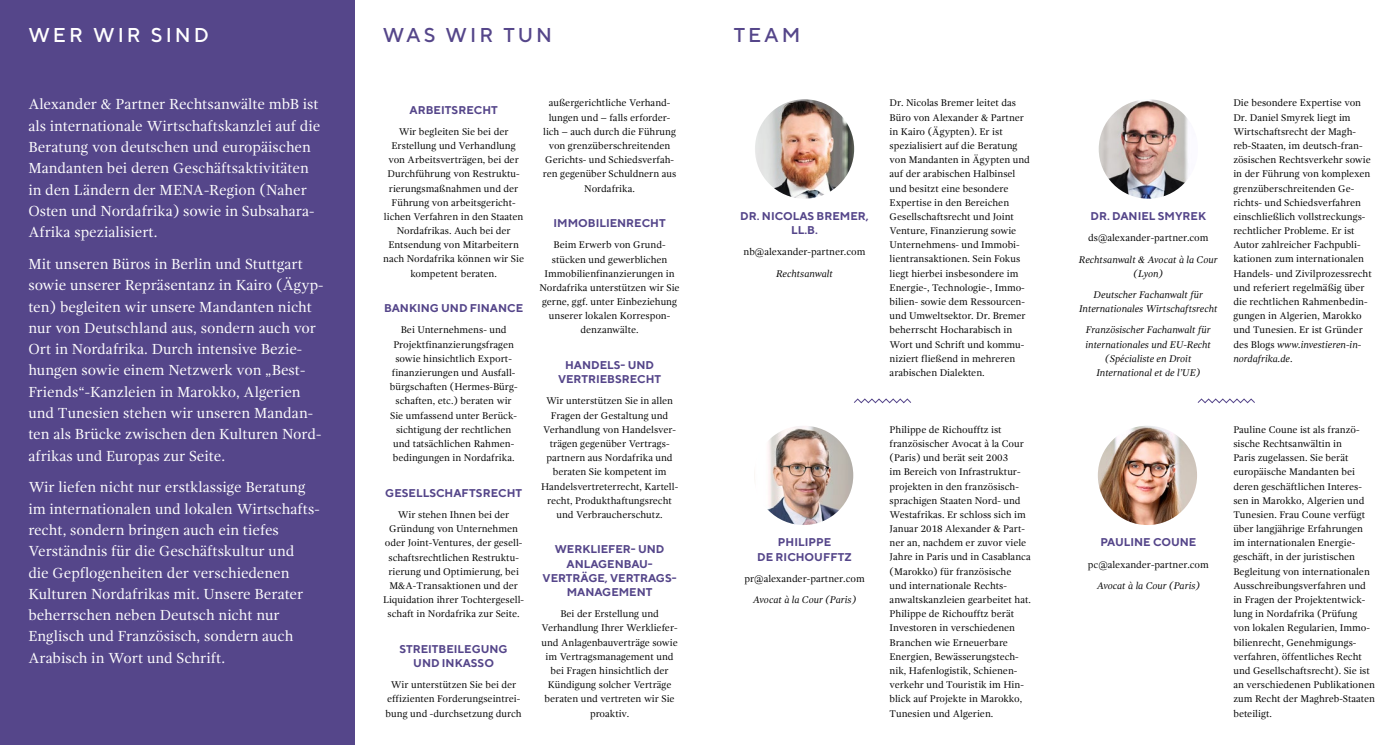
<style>
.page{position:relative;width:1400px;height:745px;background:#fff}
.page>*{position:absolute;margin:0;border:0;box-sizing:border-box;transform-origin:0 0}
.t1{font:500 20px "TT Norms";letter-spacing:.15em;color:#55468a}
.t2{font:500 20px "TT Norms";letter-spacing:.15em;color:#fff}
.t3{font:15px/21.2px "Gandhi Serif";color:#fff}
.t4{font:700 11.25px/14.1px "TT Norms";color:#55468a;text-align:center}
.t5{font:10px/14.1px "Gandhi Serif";color:#000;text-align:center}
.t6{font:italic 10px/14.1px "Gandhi Serif";color:#000;text-align:center}
.s1{font-style:italic}
</style>
<div class="page">
<div style="left:0;top:0;width:354px;height:744px;background:#55468a"></div>
<img style="left:754px;top:425px;width:99px;height:99px;border-radius:50px">
<img style="left:1098px;top:425px;width:99px;height:99px;border-radius:50px">
<img style="left:755px;top:99px;width:99px;height:99px;border-radius:50px">
<svg style="left:854px;top:398px;width:58px;height:5px"></svg>
<svg style="left:1197px;top:398px;width:58px;height:5px"></svg>
<img style="left:1098px;top:99px;width:100px;height:99px;border-radius:50px">
<h1 class="t2" style="left:28px;top:23px;width:182px">WER WIR SIND</h1>
<p class="t3" style="left:28px;top:94px;width:293px">Alexander &amp; Partner Rechtsanwälte mbB ist als internationale Wirtschaftskanzlei auf die Beratung von deutschen und europäischen Mandanten bei deren Geschäftsaktivitäten in den Ländern der MENA-Region (Naher Osten und Nordafrika) sowie in Subsahara-Afrika spezialisiert.</p>
<p class="t3" style="left:28px;top:253px;width:297px">Mit unseren Büros in Berlin und Stuttgart sowie unserer Repräsentanz in Kairo (Ägyp&shy;ten) begleiten wir unsere Mandanten nicht nur von Deutschland aus, sondern auch vor Ort in Nordafrika. Durch intensive Bezie&shy;hungen sowie einem Netzwerk von „Best-Friends“-Kanzleien in Marokko, Algerien und Tunesien stehen wir unseren Mandan&shy;ten als Brücke zwischen den Kulturen Nord&shy;afrikas und Europas zur Seite.</p>
<p class="t3" style="left:28px;top:476px;width:293px">Wir liefen nicht nur erstklassige Beratung im internationalen und lokalen Wirtschafts&shy;recht, sondern bringen auch ein tiefes Verständnis für die Geschäftskultur und<br>die Gepflogenheiten der verschiedenen Kulturen Nordafrikas mit. Unsere Berater beherrschen neben Deutsch nicht nur Englisch und Französisch, sondern auch Arabisch in Wort und Schrift.</p>
<h1 class="t1" style="left:383px;top:23px;width:171px">WAS WIR TUN</h1>
<h1 class="t1" style="left:733px;top:23px;width:68px">TEAM</h1>
<p class="t4" style="left:409px;top:102px;width:90px">ARBEITSRECHT</p>
<p class="t5" style="left:383px;top:124px;width:142px">Wir begleiten Sie bei der<br>Erstellung und Verhandlung von Arbeitsverträgen, bei der<br>Durchführung von Restruktu&shy;rierungsmaßnahmen und der<br>Führung von arbeitsgericht&shy;lichen Verfahren in den Staaten<br>Nordafrikas. Auch bei der<br>Entsendung von Mitarbeitern nach Nordafrika können wir Sie kompetent beraten.</p>
<p class="t4" style="left:384px;top:301px;width:140px">BANKING UND FINANCE</p>
<p class="t5" style="left:390px;top:323px;width:129px">Bei Unternehmens- und<br>Projektfinanzierungsfragen sowie hinsichtlich Export&shy;finanzierungen und Ausfall&shy;bürgschaften (Hermes-Bürg&shy;schaften, etc.) beraten wir<br>Sie umfassend unter Berück&shy;sichtigung der rechtlichen und tatsächlichen Rahmen&shy;bedingungen in Nordafrika.</p>
<p class="t4" style="left:385px;top:485px;width:138px">GESELLSCHAFTSRECHT</p>
<p class="t5" style="left:383px;top:507px;width:142px">Wir stehen Ihnen bei der<br>Gründung von Unternehmen oder Joint-Ventures, der gesell&shy;schaftsrechtlichen Restruktu&shy;rierung und Optimierung, bei<br>M&amp;A-Transaktionen und der<br>Liquidation ihrer Tochtergesell&shy;schaft in Nordafrika zur Seite.</p>
<p class="t4" style="left:399px;top:641px;width:110px">STREITBEILEGUNG<br>UND INKASSO</p>
<p class="t5" style="left:386px;top:677px;width:137px">Wir unterstützen Sie bei der effizienten Forderungseintrei&shy;bung und -durchsetzung durch</p>
<p class="t5" style="left:543px;top:96px;width:135px">außergerichtliche Verhand&shy;lungen und – falls erforder&shy;lich – auch durch die Führung von grenzüberschreitenden<br>Gerichts- und Schiedsverfah&shy;ren gegenüber Schuldnern aus<br>Nordafrika.</p>
<p class="t4" style="left:553px;top:215px;width:114px">IMMOBILIENRECHT</p>
<p class="t5" style="left:539px;top:238px;width:142px">Beim Erwerb von Grund&shy;stücken und gewerblichen<br>Immobilienfinanzierungen in<br>Nordafrika unterstützen wir Sie gerne, ggf. unter Einbeziehung unserer lokalen Korrespon&shy;denzanwälte.</p>
<p class="t4" style="left:558px;top:357px;width:105px">HANDELS- UND<br>VERTRIEBSRECHT</p>
<p class="t5" style="left:541px;top:394px;width:139px">Wir unterstützen Sie in allen<br>Fragen der Gestaltung und<br>Verhandlung von Handelsver&shy;trägen gegenüber Vertrags&shy;partnern aus Nordafrika und beraten Sie kompetent im<br>Handelsvertreterrecht, Kartell&shy;recht, Produkthaftungsrecht und Verbraucherschutz.</p>
<p class="t4" style="left:542px;top:541px;width:135px">WERKLIEFER- UND<br>ANLAGENBAU-<br>VERTRÄGE, VERTRAGS-<br>MANAGEMENT</p>
<p class="t5" style="left:541px;top:606px;width:138px">Bei der Erstellung und<br>Verhandlung Ihrer Werkliefer&shy;und Anlagenbauverträge sowie im Vertragsmanagement und bei Fragen hinsichtlich der<br>Kündigung solcher Verträge beraten und vertreten wir Sie proaktiv.</p>
<p class="t4" style="left:740px;top:208px;width:130px">DR. NICOLAS BREMER,<br>LL.B.</p>
<p class="t5" style="left:743px;top:245px;width:123px">nb@alexander-partner.com</p>
<p class="t6" style="left:776px;top:266px;width:58px">Rechtsanwalt</p>
<p class="t4" style="left:757px;top:534px;width:96px">PHILIPPE<br>DE RICHOUFFTZ</p>
<p class="t5" style="left:744px;top:571px;width:122px">pr@alexander-partner.com</p>
<p class="t6" style="left:753px;top:592px;width:105px">Avocat à la Cour (Paris)</p>
<p class="t5" style="left:889px;top:96px;width:142px;text-align:left">Dr. Nicolas Bremer leitet das<br>Büro von Alexander &amp; Partner in Kairo (Ägypten). Er ist spezialisiert auf die Beratung von Mandanten in Ägypten und auf der arabischen Halbinsel und besitzt eine besondere<br>Expertise in den Bereichen<br>Gesellschaftsrecht und Joint<br>Venture, Finanzierung sowie<br>Unternehmens- und Immobi&shy;lientransaktionen. Sein Fokus liegt hierbei insbesondere im<br>Energie-, Technologie-, Immo&shy;bilien- sowie dem Ressourcen&shy;und Umweltsektor. Dr. Bremer beherrscht Hocharabisch in<br>Wort und Schrift und kommu&shy;niziert fließend in mehreren arabischen Dialekten.</p>
<p class="t5" style="left:889px;top:422px;width:143px;text-align:left">Philippe de Richoufftz ist französischer Avocat à la Cour (Paris) und berät seit 2003<br>im Bereich von Infrastruktur&shy;projekten in den französisch&shy;sprachigen Staaten Nord- und<br>Westafrikas. Er schloss sich im<br>Januar 2018 Alexander &amp; Part&shy;ner an, nachdem er zuvor viele<br>Jahre in Paris und in Casablanca (Marokko) für französische<br>und internationale Rechts&shy;anwaltskanzleien gearbeitet hat.<br>Philippe de Richoufftz berät<br>Investoren in verschiedenen<br>Branchen wie Erneuerbare<br>Energien, Bewässerungstech&shy;nik, Hafenlogistik, Schienen&shy;verkehr und Touristik im Hin&shy;blick auf Projekte in Marokko,<br>Tunesien und Algerien.</p>
<p class="t4" style="left:1090px;top:208px;width:117px">DR. DANIEL SMYREK</p>
<p class="t5" style="left:1088px;top:231px;width:122px">ds@alexander-partner.com</p>
<p class="t6" style="left:1079px;top:252px;width:140px">Rechtsanwalt &amp; Avocat à la Cour (Lyon)</p>
<p class="t6" style="left:1079px;top:287px;width:140px">Deutscher Fachanwalt für<br>Internationales Wirtschaftsrecht</p>
<p class="t6" style="left:1085px;top:323px;width:127px">Französischer Fachanwalt für internationales und EU-Recht (Spécialiste en Droit<br>International et de l’UE)</p>
<p class="t5" style="left:1233px;top:96px;width:140px;text-align:left">Die besondere Expertise von<br>Dr. Daniel Smyrek liegt im<br>Wirtschaftsrecht der Magh&shy;reb-Staaten, im deutsch-fran&shy;zösischen Rechtsverkehr sowie in der Führung von komplexen grenzüberschreitenden Ge&shy;richts- und Schiedsverfahren einschließlich vollstreckungs&shy;rechtlicher Probleme. Er ist<br>Autor zahlreicher Fachpubli&shy;kationen zum internationalen<br>Handels- und Zivilprozessrecht und referiert regelmäßig über die rechtlichen Rahmenbedin&shy;gungen in Algerien, Marokko und Tunesien. Er ist Gründer des Blogs <span class="s1">www.investieren-in&shy;nordafrika.de</span>.</p>
<p class="t4" style="left:1100px;top:534px;width:97px">PAULINE COUNE</p>
<p class="t5" style="left:1087px;top:557px;width:123px">pc@alexander-partner.com</p>
<p class="t6" style="left:1096px;top:578px;width:105px">Avocat à la Cour (Paris)</p>
<p class="t5" style="left:1233px;top:422px;width:143px;text-align:left">Pauline Coune ist als franzö&shy;sische Rechtsanwältin in<br>Paris zugelassen. Sie berät europäische Mandanten bei deren geschäftlichen Interes&shy;sen in Marokko, Algerien und<br>Tunesien. Frau Coune verfügt über langjährige Erfahrungen im internationalen Energie&shy;geschäft, in der juristischen<br>Begleitung von internationalen<br>Ausschreibungsverfahren und in Fragen der Projektentwick&shy;lung in Nordafrika (Prüfung von lokalen Regularien, Immo&shy;bilienrecht, Genehmigungs&shy;verfahren, öffentliches Recht und Gesellschaftsrecht). Sie ist an verschiedenen Publikationen zum Recht der Maghreb-Staaten beteiligt.</p>
</div>
